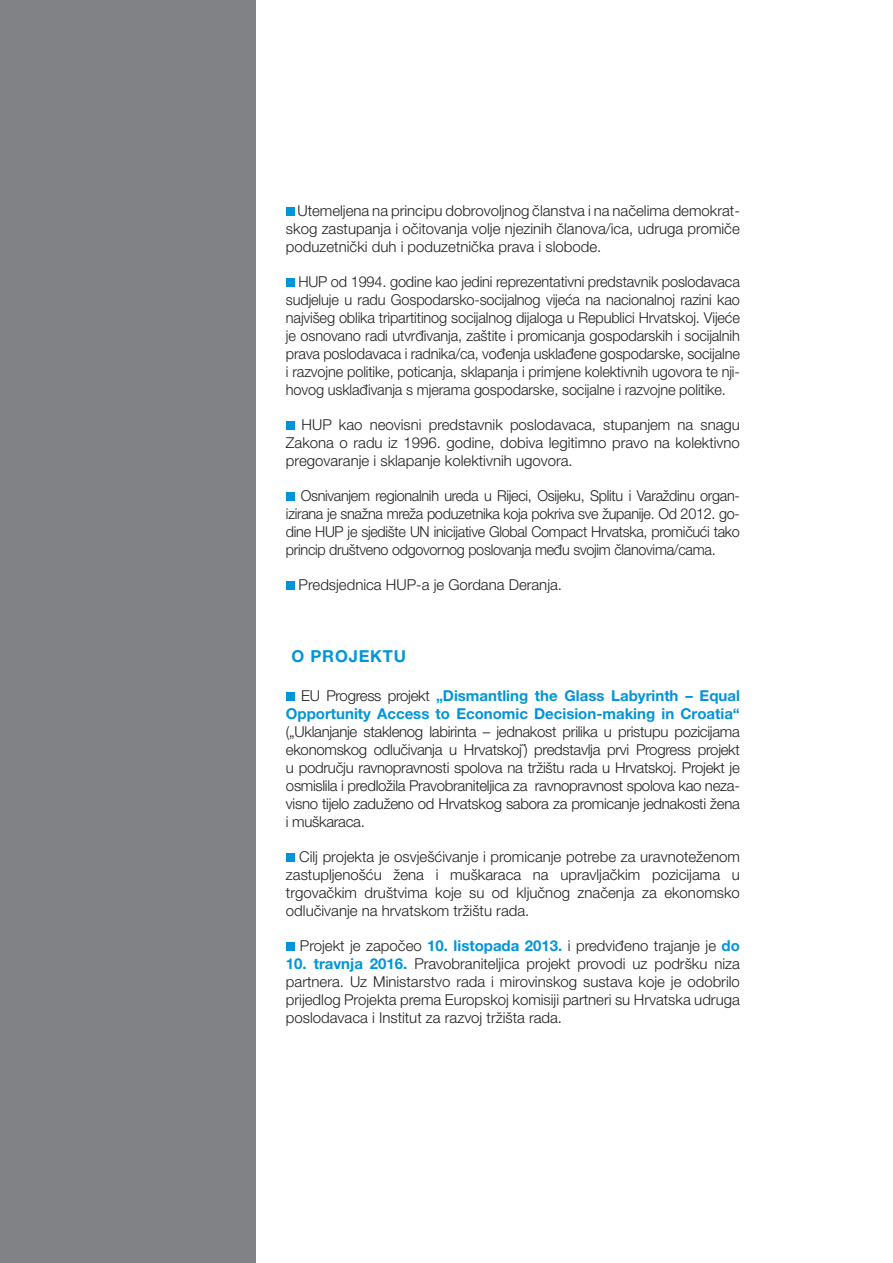
<style>
.page{position:relative;width:893px;height:1263px;background:#fff}
.page>*{position:absolute;margin:0;border:0;box-sizing:border-box;transform-origin:0 0}
.t1{font:700 16.5px "Helvetica Neue LT Pro";color:#0095d9}
.t2{font:300 15px/18px "Helvetica Neue LT Pro";color:#231f20;text-align:justify}
.t3{font:300 15px/18px "Helvetica Neue LT Pro";color:#231f20;text-align:justify;scale:.96 1}
.t4{font:700 15px/18px "Helvetica Neue LT Pro";color:#0095d9;text-align:right}
.s1{font-weight:300;color:#231f20}
.s2{font-weight:700;color:#0095d9}
</style>
<div class="page">
<div style="left:286px;top:207px;width:8px;height:9px;background:#0095d9"></div>
<div style="left:286px;top:278px;width:8px;height:9px;background:#0095d9"></div>
<div style="left:286px;top:421px;width:8px;height:9px;background:#0095d9"></div>
<div style="left:286px;top:492px;width:8px;height:9px;background:#0095d9"></div>
<div style="left:286px;top:581px;width:8px;height:9px;background:#0095d9"></div>
<div style="left:286px;top:692px;width:8px;height:9px;background:#0095d9"></div>
<div style="left:286px;top:853px;width:8px;height:9px;background:#0095d9"></div>
<div style="left:286px;top:942px;width:8px;height:9px;background:#0095d9"></div>
<div style="left:0;top:0;width:255px;height:1263px;background:#808285"></div>
<p class="t2" style="left:286px;top:201px;width:455px;text-indent:11px">Utemeljena na principu dobrovoljnog članstva i na načelima demokrat&shy;skog zastupanja i očitovanja volje njezinih članova/ica, udruga promiče poduzetnički duh i poduzetnička prava i slobode.</p>
<p class="t2" style="left:286px;top:272px;width:455px;text-indent:12px">HUP od 1994. godine kao jedini reprezentativni predstavnik poslodavaca sudjeluje u radu Gospodarsko-socijalnog vijeća na nacionalnoj razini kao najvišeg oblika tripartitinog socijalnog dijaloga u Republici Hrvatskoj. Vijeće je osnovano radi utvrđivanja, zaštite i promicanja gospodarskih i socijalnih prava poslodavaca i radnika/ca, vođenja usklađene gospodarske, socijalne i razvojne politike, poticanja, sklapanja i primjene kolektivnih ugovora te nji&shy;hovog usklađivanja s mjerama gospodarske, socijalne i razvojne politike.</p>
<p class="t2" style="left:286px;top:415px;width:455px;text-indent:16px">HUP kao neovisni predstavnik poslodavaca, stupanjem na snagu Zakona o radu iz 1996. godine, dobiva legitimno pravo na kolektivno pregovaranje i sklapanje kolektivnih ugovora.</p>
<p class="t3" style="left:286px;top:486px;width:474px;text-indent:15px">Osnivanjem regionalnih ureda u Rijeci, Osijeku, Splitu i Varaždinu organ&shy;izirana je snažna mreža poduzetnika koja pokriva sve županije. Od 2012. go&shy;dine HUP je sjedište UN inicijative Global Compact Hrvatska, promičući tako princip društveno odgovornog poslovanja među svojim članovima/cama.</p>
<p class="t2" style="left:299px;top:575px;width:265px">Predsjednica HUP-a je Gordana Deranja.</p>
<p class="t1" style="left:291px;top:645px;width:22px">O PROJEKTU</p>
<p class="t4" style="left:286px;top:686px;width:455px"><span class="s1">EU Progress projekt</span> „Dismantling the Glass Labyrinth – Equal<br>Opportunity Access to Economic Decision-making in Croatia“</p>
<p class="t2" style="left:286px;top:722px;width:455px">(„Uklanjanje staklenog labirinta – jednakost prilika u pristupu pozicijama ekonomskog odlučivanja u Hrvatskoj˝) predstavlja prvi Progress projekt u području ravnopravnosti spolova na tržištu rada u Hrvatskoj. Projekt je osmislila i predložila Pravobraniteljica za ravnopravnost spolova kao neza&shy;visno tijelo zaduženo od Hrvatskog sabora za promicanje jednakosti žena i muškaraca.</p>
<p class="t2" style="left:286px;top:847px;width:455px;text-indent:13px">Cilj projekta je osvješćivanje i promicanje potrebe za uravnoteženom zastupljenošću žena i muškaraca na upravljačkim pozicijama u trgovačkim društvima koje su od ključnog značenja za ekonomsko odlučivanje na hrvatskom tržištu rada.</p>
<p class="t2" style="left:300px;top:936px;width:441px">Projekt je započeo <span class="s2">10. listopada 2013.</span> i predviđeno trajanje je <span class="s2">do</span></p>
<p class="t2" style="left:286px;top:954px;width:455px"><span class="s2">10. travnja 2016.</span> Pravobraniteljica projekt provodi uz podršku niza partnera. Uz Ministarstvo rada i mirovinskog sustava koje je odobrilo prijedlog Projekta prema Europskoj komisiji partneri su Hrvatska udruga poslodavaca i Institut za razvoj tržišta rada.</p>
</div>
